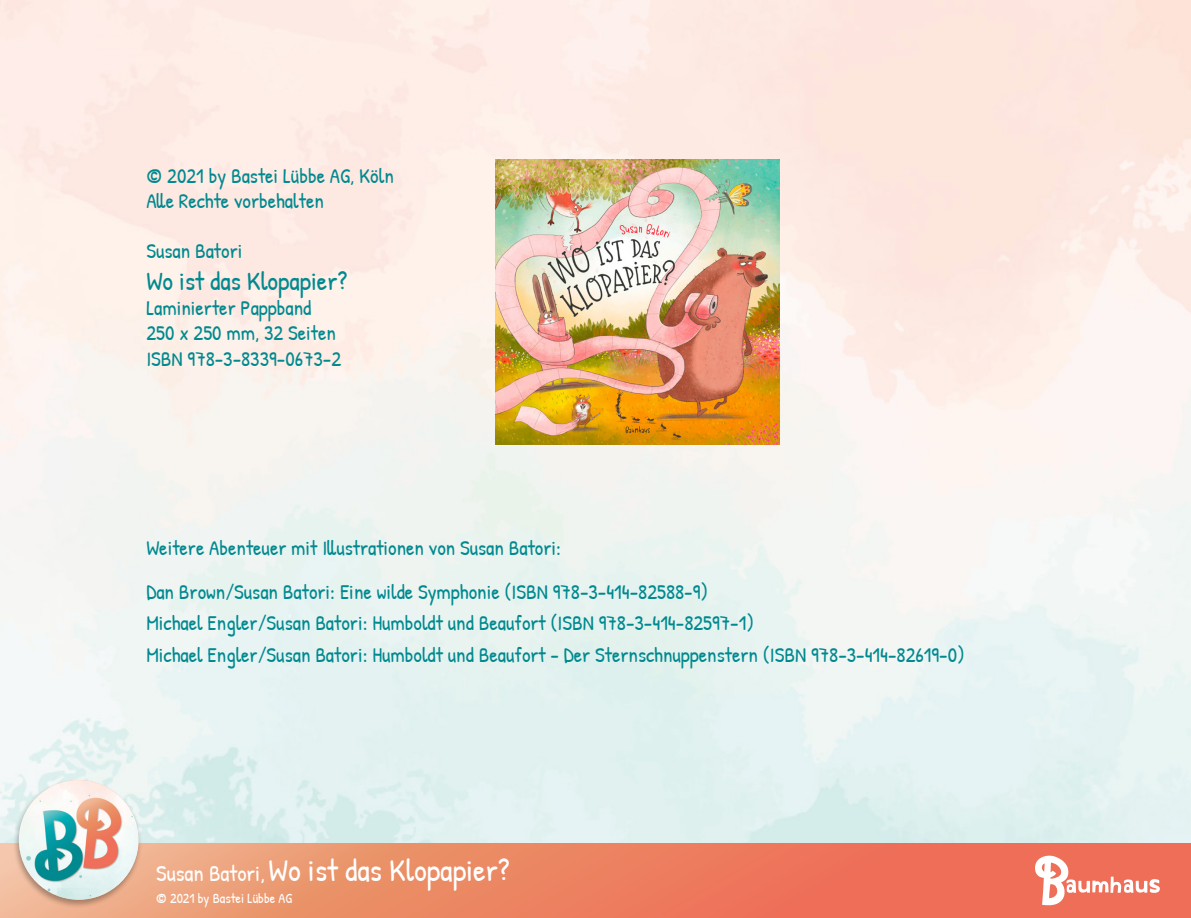
<style>
.page{position:relative;width:1191px;height:918px;background:#fff}
.page>*{position:absolute;margin:0;border:0;box-sizing:border-box;transform-origin:0 0}
.t1{font:31.5px "Patrick Hand";color:#fff}
.t2{font:26.25px "Patrick Hand";color:#00898f}
.t3{font:21px/25.2px "Patrick Hand";color:#00898f}
.t4{font:14px "Patrick Hand";color:#fff}
.s1{font-size:22.75px}
</style>
<div class="page">
<img style="left:0;top:0;width:1191px;height:918px">
<svg style="left:0;top:843px;width:1191px;height:74px;background:#ed8364"></svg>
<svg style="left:1035px;top:855px;width:124px;height:50px"></svg>
<img style="left:495px;top:160px;width:284px;height:284px">
<div style="left:12px;top:778px;width:130px;height:130px;background:#000;opacity:.3"></div>
<img style="left:19px;top:780px;width:119px;height:119px;border-radius:60px">
<p class="t3" style="left:146px;top:162px;width:249px">© 2021 by Bastei Lübbe AG, Köln<br>Alle Rechte vorbehalten</p>
<p class="t3" style="left:146px;top:238px;width:98px">Susan Batori</p>
<p class="t2" style="left:146px;top:262px;width:202px">Wo ist das Klopapier?</p>
<p class="t3" style="left:146px;top:295px;width:196px">Laminierter Pappband<br>250 x 250 mm, 32 Seiten<br>ISBN 978-3-8339-0673-2</p>
<p class="t3" style="left:146px;top:525px;width:563px;line-height:43.6px">Weitere Abenteuer mit Illustrationen von Susan Batori:<br>Dan Brown/Susan Batori: Eine wilde Symphonie (ISBN 978-3-414-82588-9)</p>
<p class="t3" style="left:146px;top:607px;width:820px;line-height:31.5px">Michael Engler/Susan Batori: Humboldt und Beaufort (ISBN 978-3-414-82597-1)<br>Michael Engler/Susan Batori: Humboldt und Beaufort - Der Sternschnuppenstern (ISBN 978-3-414-82619-0)</p>
<h1 class="t1" style="left:156px;top:848px;width:355px"><span class="s1">Susan Batori,</span> Wo ist das Klopapier?</h1>
<p class="t4" style="left:156px;top:888px;width:137px">© 2021 by Bastei Lübbe AG</p>
</div>
